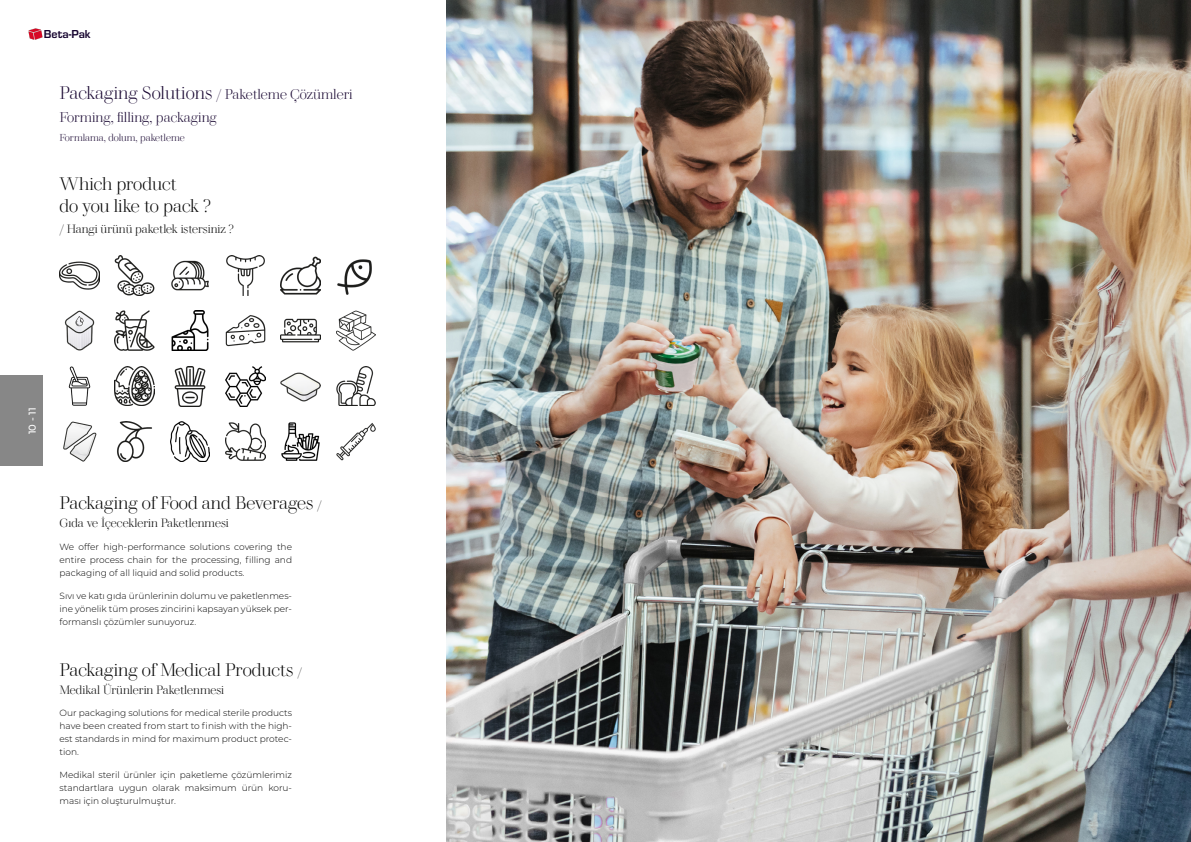
<style>
.page{position:relative;width:1191px;height:842px;background:#fff}
.page>*{position:absolute;margin:0;border:0;box-sizing:border-box;transform-origin:0 0}
.t1{font:300 18px/21.6px "Walbaum 60 pt";letter-spacing:-.005em;color:#000}
.t2{font:300 14px/23.4px "Walbaum 60 pt";color:#170530}
.t3{font:300 12px "Walbaum 60 pt";color:#000}
.t4{font:700 12px "Eurostile";color:#170530}
.t5{font:300 10px "Walbaum 60 pt";letter-spacing:-.005em;color:#170530}
.t6{font:500 10px "Montserrat";color:#fff}
.t7{font:300 9px/13px "Montserrat";color:#000;text-align:justify}
.s1{font-size:18px}
.s2{font-size:12px}
</style>
<div class="page">
<img style="left:28px;top:28px;width:14px;height:12px">
<div style="left:0;top:376px;width:43px;height:90px;background:#878787"></div>
<img style="left:446px;top:0;width:745px;height:842px">
<img style="left:60px;top:261px;width:39px;height:29px">
<img style="left:64px;top:311px;width:31px;height:39px">
<img style="left:68px;top:366px;width:23px;height:40px">
<img style="left:117px;top:421px;width:35px;height:40px">
<img style="left:170px;top:421px;width:40px;height:40px">
<img style="left:226px;top:256px;width:39px;height:39px">
<img style="left:225px;top:315px;width:40px;height:32px">
<img style="left:225px;top:367px;width:40px;height:39px">
<img style="left:281px;top:422px;width:39px;height:39px">
<img style="left:115px;top:256px;width:39px;height:39px">
<img style="left:115px;top:311px;width:39px;height:39px">
<img style="left:115px;top:366px;width:39px;height:40px">
<img style="left:225px;top:422px;width:40px;height:39px">
<img style="left:63px;top:421px;width:34px;height:40px">
<img style="left:281px;top:256px;width:39px;height:39px">
<img style="left:281px;top:318px;width:39px;height:25px">
<img style="left:281px;top:372px;width:39px;height:30px">
<img style="left:171px;top:260px;width:38px;height:31px">
<img style="left:171px;top:311px;width:38px;height:39px">
<img style="left:174px;top:367px;width:32px;height:39px">
<img style="left:337px;top:259px;width:35px;height:36px">
<img style="left:336px;top:311px;width:40px;height:39px">
<img style="left:336px;top:423px;width:40px;height:38px">
<img style="left:336px;top:366px;width:40px;height:40px">
<h3 class="t4" style="left:44px;top:25px;width:48px">Beta-Pak</h3>
<h2 class="t2" style="left:60px;top:81px;width:295px"><span class="s1">Packaging Solutions</span> / Paketleme Çözümleri<br>Forming, filling, packaging</h2>
<p class="t5" style="left:60px;top:129px;width:127px">Formlama, dolum, paketleme</p>
<h1 class="t1" style="left:60px;top:171px;width:153px">Which product<br>do you like to pack ?</h1>
<h3 class="t3" style="left:60px;top:219px;width:175px">/ Hangi ürünü paketlek istersiniz ?</h3>
<p class="t6" style="left:25px;top:434px;width:28px;rotate:-90deg">10 - 11</p>
<h1 class="t1" style="left:60px;top:490px;width:264px">Packaging of Food and Beverages <span class="s2">/</span></h1>
<h3 class="t3" style="left:60px;top:513px;width:171px">Gıda ve İçeceklerin Paketlenmesi</h3>
<p class="t7" style="left:60px;top:540px;width:234px">We offer high-performance solutions covering the entire process chain for the processing, filling and packaging of all liquid and solid products.</p>
<p class="t7" style="left:60px;top:589px;width:234px">Sıvı ve katı gıda ürünlerinin dolumu ve paketlenmes&shy;ine yönelik tüm proses zincirini kapsayan yüksek per&shy;formanslı çözümler sunuyoruz.</p>
<h1 class="t1" style="left:60px;top:657px;width:244px">Packaging of Medical Products <span class="s2">/</span></h1>
<h3 class="t3" style="left:60px;top:680px;width:166px">Medikal Ürünlerin Paketlenmesi</h3>
<p class="t7" style="left:60px;top:706px;width:234px">Our packaging solutions for medical sterile products have been created from start to finish with the high&shy;est standards in mind for maximum product protec&shy;tion.</p>
<p class="t7" style="left:60px;top:768px;width:234px">Medikal steril ürünler için paketleme çözümlerimiz standartlara uygun olarak maksimum ürün koru&shy;ması için oluşturulmuştur.</p>
</div>
